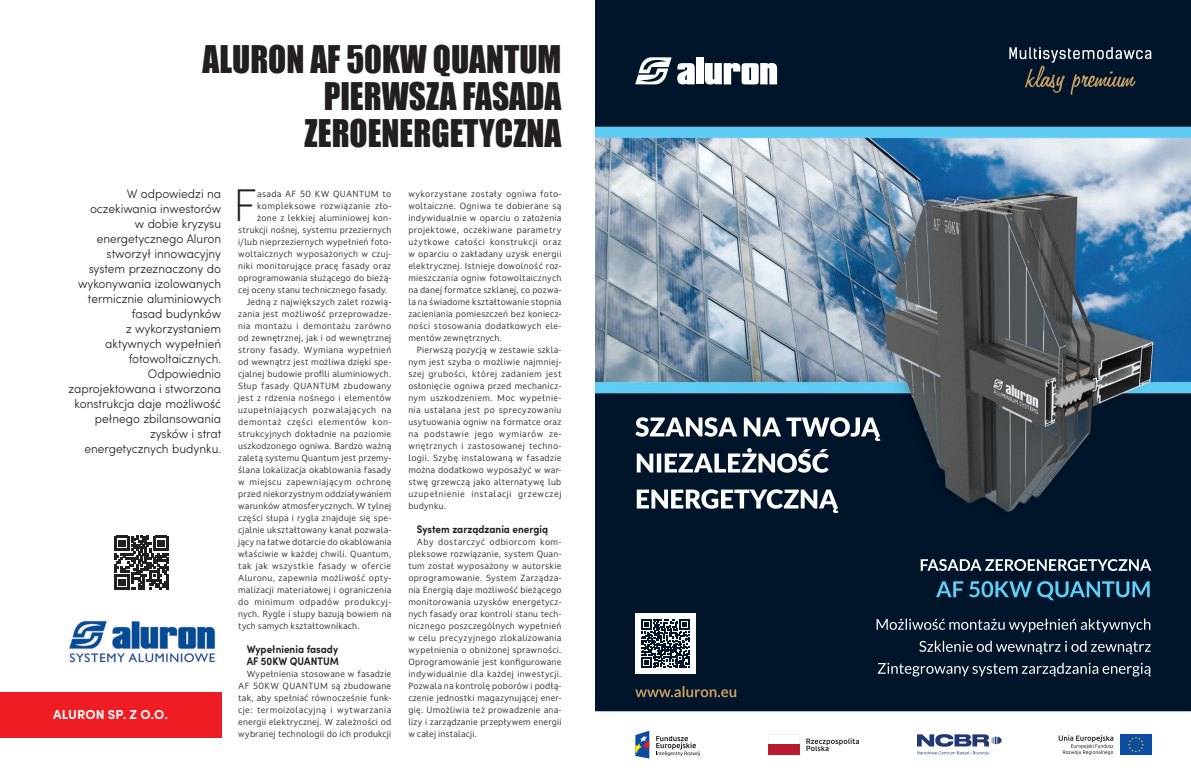
<style>
.page{position:relative;width:1191px;height:780px;background:#fff}
.page>*{position:absolute;margin:0;border:0;box-sizing:border-box;transform-origin:0 0}
.tekst_swiss_inicjal{font:200 45.9px "Sofia Pro";color:#231f20}
.tytuł{font:35px/37px "Impact";color:#231f20;text-align:right;scale:.95 1}
.zajawka{font:700 13px "Sofia Pro";letter-spacing:.01em;color:#fff}
.lead{font:300 12.5px/15px "Sofia Pro";color:#231f20;text-align:right;scale:.95 1}
.srodtytul{font:700 11px/12px "Sofia Pro";color:#231f20;scale:.9 1}
.tekst_swiss{font:8.5px/12px "Darkmode On CC";letter-spacing:.02em;color:#231f20;text-align:justify}
.tekst_swiss_inicjal-2{font:8.5px "Darkmode On CC";letter-spacing:.025em;color:#231f20}
.tekst_swiss_inicjal-3{font:8.5px "Darkmode On CC";letter-spacing:.045em;color:#231f20}
</style>
<div class="page">
<div style="left:0;top:692px;width:221px;height:45px;background:#ee1d23"></div>
<img style="left:69px;top:620px;width:147px;height:43px">
<svg style="left:114px;top:535px;width:54px;height:55px"></svg>
<img style="left:595px;top:0;width:596px;height:759px">
<svg style="left:877px;top:662px;width:274px;height:14px;background:#354656"></svg>
<svg style="left:919px;top:640px;width:231px;height:14px;background:#344554"></svg>
<svg style="left:876px;top:618px;width:274px;height:14px;background:#364656"></svg>
<svg style="left:936px;top:581px;width:213px;height:19px;background:#20536d"></svg>
<svg style="left:920px;top:559px;width:231px;height:12px"></svg>
<div style="left:635px;top:613px;width:60px;height:60px;background:#fff"></div>
<svg style="left:641px;top:619px;width:48px;height:48px"></svg>
<svg style="left:635px;top:686px;width:101px;height:11px"></svg>
<svg style="left:637px;top:489px;width:201px;height:24px"></svg>
<svg style="left:637px;top:448px;width:192px;height:24px"></svg>
<svg style="left:635px;top:417px;width:245px;height:24px"></svg>
<svg style="left:1009px;top:47px;width:142px;height:48px;background:#26343f"></svg>
<svg style="left:677px;top:63px;width:17px;height:21px"></svg>
<div style="left:696px;top:57px;width:7px;height:27px;background:#fff"></div>
<svg style="left:705px;top:63px;width:72px;height:22px"></svg>
<svg style="left:635px;top:57px;width:36px;height:27px"></svg>
<svg style="left:806px;top:738px;width:53px;height:13px"></svg>
<svg style="left:768px;top:734px;width:31px;height:21px"></svg>
<svg style="left:635px;top:730px;width:14px;height:28px"></svg>
<svg style="left:656px;top:735px;width:44px;height:21px"></svg>
<div style="left:1120px;top:734px;width:31px;height:21px;background:#0d4da1"></div>
<svg style="left:1128px;top:737px;width:15px;height:15px"></svg>
<svg style="left:1058px;top:735px;width:55px;height:19px"></svg>
<svg style="left:917px;top:734px;width:84px;height:21px"></svg>
<p class="tytuł" style="left:203px;top:40px;width:379px">ALURON AF 50KW QUANTUM<br>PIERWSZA FASADA<br>ZEROENERGETYCZNA</p>
<p class="lead" style="left:69px;top:185px;width:162px">W odpowiedzi na oczekiwania inwestorów<br>w dobie kryzysu energetycznego Aluron stworzył innowacyjny system przeznaczony do wykonywania izolowanych termicznie aluminiowych fasad budynków<br>z wykorzystaniem aktywnych wypełnień fotowoltaicznych.<br>Odpowiednio zaprojektowana i stworzona konstrukcja daje możliwość pełnego zbilansowania zysków i strat energetycznych budynku.</p>
<p class="zajawka" style="left:53px;top:704px;width:117px">ALURON SP. Z O.O.</p>
<p class="tekst_swiss_inicjal" style="left:233px;top:171px;width:25px">F</p>
<p class="tekst_swiss_inicjal-2" style="left:257px;top:188px;width:136px">asada AF 50 KW QUANTUM to</p>
<p class="tekst_swiss_inicjal-3" style="left:257px;top:200px;width:136px">kompleksowe rozwiązanie zło-</p>
<p class="tekst_swiss_inicjal-2" style="left:257px;top:212px;width:136px">żone z lekkiej aluminiowej kon-</p>
<p class="tekst_swiss_inicjal-2" style="left:238px;top:224px;width:155px">strukcji nośnej, systemu przeziernych</p>
<p class="tekst_swiss_inicjal-2" style="left:238px;top:236px;width:155px">i/lub nieprzeziernych wypełnień foto-</p>
<p class="tekst_swiss_inicjal-2" style="left:238px;top:248px;width:155px">woltaicznych wyposażonych w czuj-</p>
<p class="tekst_swiss_inicjal-2" style="left:238px;top:260px;width:155px">niki monitorujące pracę fasady oraz</p>
<p class="tekst_swiss_inicjal-2" style="left:238px;top:272px;width:155px">oprogramowania służącego do bieżą-</p>
<p class="tekst_swiss_inicjal-2" style="left:238px;top:284px;width:151px">cej oceny stanu technicznego fasady.</p>
<p class="tekst_swiss" style="left:238px;top:295px;width:155px;text-indent:8px">Jedną z największych zalet rozwią&shy;zania jest możliwość przeprowadze&shy;nia montażu i demontażu zarówno od zewnętrznej, jak i od wewnętrznej strony fasady. Wymiana wypełnień od wewnątrz jest możliwa dzięki spe&shy;cjalnej budowie profili aluminiowych.<br>Słup fasady QUANTUM zbudowany jest z rdzenia nośnego i elementów uzupełniających pozwalających na demontaż części elementów kon&shy;strukcyjnych dokładnie na poziomie uszkodzonego ogniwa. Bardzo ważną zaletą systemu Quantum jest przemy&shy;ślana lokalizacja okablowania fasady w miejscu zapewniającym ochronę przed niekorzystnym oddziaływaniem warunków atmosferycznych. W tylnej części słupa i rygla znajduje się spe&shy;cjalnie ukształtowany kanał pozwala&shy;jący na łatwe dotarcie do okablowania właściwie w każdej chwili. Quantum, tak jak wszystkie fasady w ofercie Aluronu, zapewnia możliwość opty&shy;malizacji materiałowej i ograniczenia do minimum odpadów produkcyj&shy;nych. Rygle i słupy bazują bowiem na tych samych kształtownikach.</p>
<p class="srodtytul" style="left:247px;top:642px;width:104px">Wypełnienia fasady<br>AF 50KW QUANTUM</p>
<p class="tekst_swiss" style="left:238px;top:667px;width:155px;text-indent:8px">Wypełnienia stosowane w fasadzie AF 50KW QUANTUM są zbudowane tak, aby spełniać równocześnie funk&shy;cje: termoizolacyjną i wytwarzania energii elektrycznej. W zależności od wybranej technologii do ich produkcji</p>
<p class="tekst_swiss" style="left:408px;top:187px;width:155px">wykorzystane zostały ogniwa foto&shy;woltaiczne. Ogniwa te dobierane są indywidualnie w oparciu o założenia projektowe, oczekiwane parametry użytkowe całości konstrukcji oraz w oparciu o zakładany uzysk energii elektrycznej. Istnieje dowolność roz&shy;mieszczania ogniw fotowoltaicznych na danej formatce szklanej, co pozwa&shy;la na świadome kształtowanie stopnia zacieniania pomieszczeń bez koniecz&shy;ności stosowania dodatkowych ele&shy;mentów zewnętrznych.</p>
<p class="tekst_swiss" style="left:408px;top:343px;width:155px;text-indent:8px">Pierwszą pozycją w zestawie szkla&shy;nym jest szyba o możliwie najmniej&shy;szej grubości, której zadaniem jest osłonięcie ogniwa przed mechanicz&shy;nym uszkodzeniem. Moc wypełnie&shy;nia ustalana jest po sprecyzowaniu usytuowania ogniw na formatce oraz na podstawie jego wymiarów ze&shy;wnętrznych i zastosowanej techno&shy;logii. Szybę instalowaną w fasadzie można dodatkowo wyposażyć w war&shy;stwę grzewczą jako alternatywę lub uzupełnienie instalacji grzewczej budynku.</p>
<p class="srodtytul" style="left:417px;top:522px;width:147px">System zarządzania energią</p>
<p class="tekst_swiss" style="left:408px;top:535px;width:155px;text-indent:8px">Aby dostarczyć odbiorcom kom&shy;pleksowe rozwiązanie, system Quan&shy;tum został wyposażony w autorskie oprogramowanie. System Zarządza&shy;nia Energią daje możliwość bieżącego monitorowania uzysków energetycz&shy;nych fasady oraz kontroli stanu tech&shy;nicznego poszczególnych wypełnień w celu precyzyjnego zlokalizowania wypełnienia o obniżonej sprawności.<br>Oprogramowanie jest konfigurowane indywidualnie dla każdej inwestycji.<br>Pozwala na kontrolę poborów i podłą&shy;czenie jednostki magazynującej ener&shy;gię. Umożliwia też prowadzenie ana&shy;lizy i zarządzanie przepływem energii w całej instalacji.</p>
</div>
